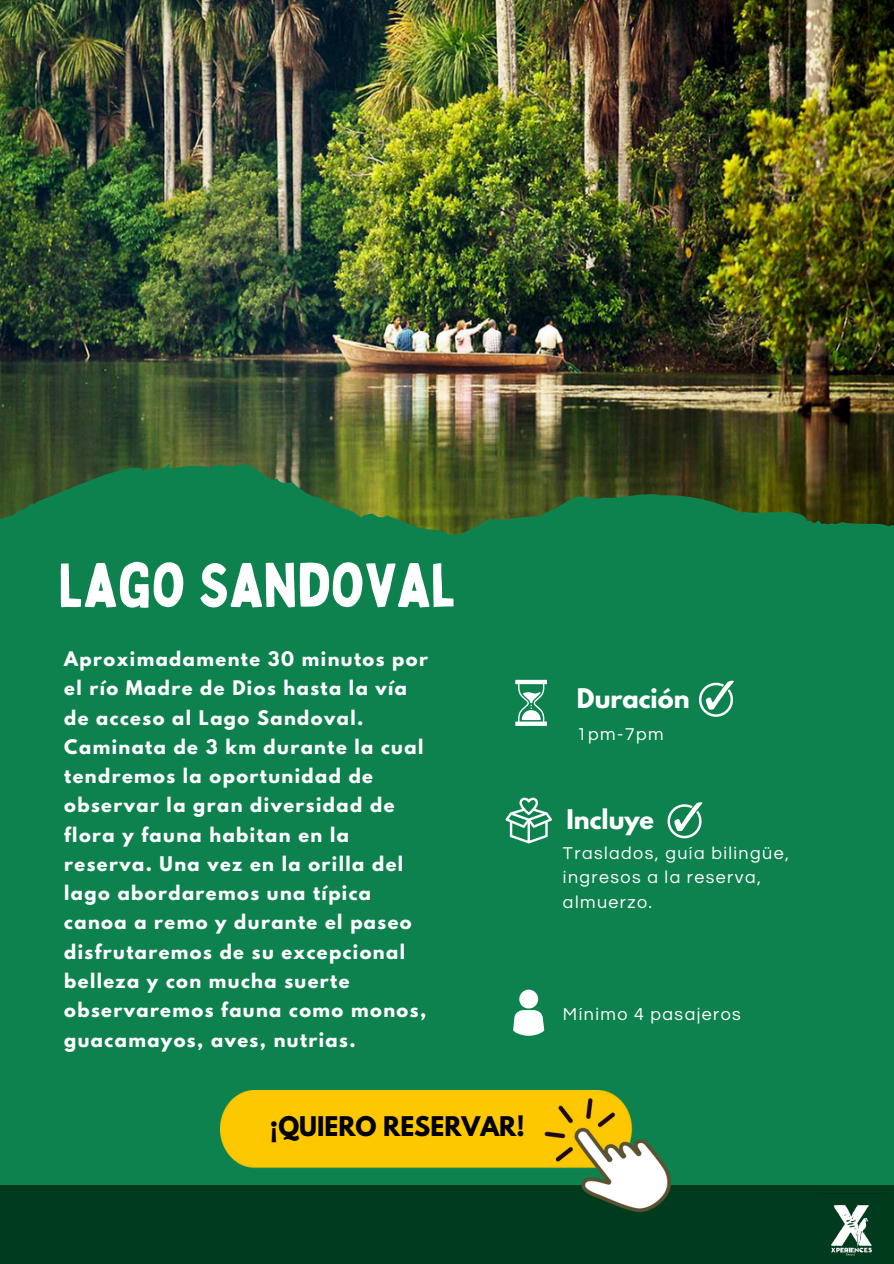
<style>
.page{position:relative;width:894px;height:1264px;background:#fff}
.page>*{position:absolute;margin:0;border:0;box-sizing:border-box;transform-origin:0 0}
.t1{font:60.9px "Bobby Jones";color:#fff}
.t2{font:700 24px "League Spartan";color:#000}
.t3{font:700 24px "League Spartan";color:#fff}
.t4{font:700 17.85px/29.2px "League Spartan";letter-spacing:.08em;color:#fff}
.t5{font:17.85px/24.8px "Questrial";letter-spacing:.08em;color:#fff}
</style>
<div class="page">
<div style="left:0;top:0;width:893px;height:1263px;background:#0e824e"></div>
<img style="left:0;top:0;width:893px;height:535px">
<svg style="left:699px;top:680px;width:34px;height:36px"></svg>
<svg style="left:667px;top:802px;width:35px;height:36px"></svg>
<div style="left:0;top:1185px;width:893px;height:78px;background:#003b1d"></div>
<img style="left:831px;top:1204px;width:41px;height:52px">
<svg style="left:515px;top:679px;width:31px;height:47px"></svg>
<svg style="left:505px;top:797px;width:47px;height:46px"></svg>
<img style="left:220px;top:1090px;width:451px;height:122px">
<svg style="left:513px;top:989px;width:31px;height:46px"></svg>
<p class="t1" style="left:58px;top:547px;width:399px">LAGO SANDOVAL</p>
<p class="t4" style="left:64px;top:646px;width:365px">Aproximadamente 30 minutos por el río Madre de Dios hasta la vía de acceso al Lago Sandoval.<br>Caminata de 3 km durante la cual tendremos la oportunidad de observar la gran diversidad de flora y fauna habitan en la reserva. Una vez en la orilla del lago abordaremos una típica canoa a remo y durante el paseo disfrutaremos de su excepcional belleza y con mucha suerte observaremos fauna como monos, guacamayos, aves, nutrias.</p>
<h3 class="t2" style="left:270px;top:1114px;width:256px">¡QUIERO RESERVAR!</h3>
<p class="t3" style="left:577px;top:686px;width:114px">Duración</p>
<p class="t5" style="left:577px;top:722px;width:88px">1pm-7pm</p>
<p class="t3" style="left:566px;top:807px;width:89px">Incluye</p>
<h3 class="t5" style="left:563px;top:840px;width:227px">Traslados, guía bilingüe, ingresos a la reserva, almuerzo.</h3>
<p class="t5" style="left:563px;top:1002px;width:179px">Mínimo 4 pasajeros</p>
</div>
